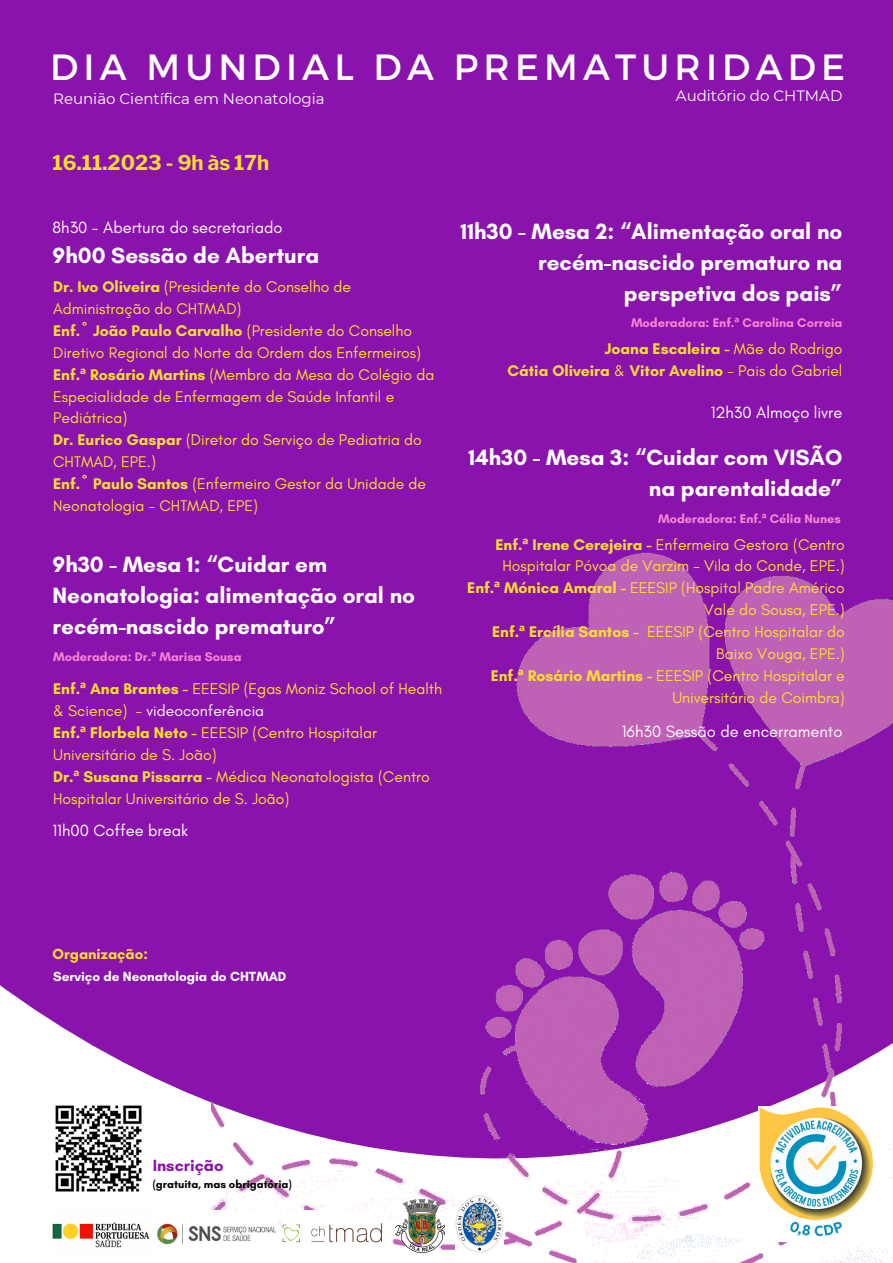
<style>
.page{position:relative;width:893px;height:1263px;background:#8b13ad}
.page>*{position:absolute;margin:0;border:0;box-sizing:border-box;transform-origin:0 0}
.t1{font:36.45px "Montserrat";letter-spacing:.145em;color:#fff}
.t2{font:700 22.5px/30.9px "Glacial Indifference";color:#fff;text-align:right}
.t3{font:700 20.25px "Libre Franklin";color:#ffdf2b}
.t4{font:16.5px "Glacial Indifference";color:#fff}
.t5{font:700 16.5px "Glacial Indifference";color:#8b13ad}
.t6{font:15.75px/21.9px "Glacial Indifference";color:#ffdf2b}
.t7{font:700 15.75px "Glacial Indifference";color:#ffdf2b}
.t8{font:15px "Montserrat";color:#fff}
.t9{font:700 15px "Glacial Indifference";color:#ffdf2b}
.t10{font:700 13.5px "Glacial Indifference";color:#fff}
.t11{font:700 12.75px "Glacial Indifference";color:#f885d1}
.t12{font:700 11.25px "Glacial Indifference";color:#030303}
.s1{font-weight:700}
.s2{font-family:"Noto Sans";font-weight:700}
.s3{font-family:"Noto Sans"}
.s4{color:#fff}
.s5{font-weight:400}
</style>
<div class="page">
<svg style="left:0;top:985px;width:211px;height:278px;fill:#fff"></svg>
<img style="left:211px;top:552px;width:682px;height:711px">
<img style="left:53px;top:1211px;width:99px;height:42px">
<img style="left:158px;top:1211px;width:119px;height:37px">
<img style="left:282px;top:1211px;width:103px;height:34px">
<img style="left:759px;top:1106px;width:117px;height:135px">
<img style="left:53px;top:1104px;width:90px;height:90px">
<img style="left:396px;top:1200px;width:49px;height:52px">
<img style="left:455px;top:1196px;width:48px;height:56px">
<p class="t1" style="left:50px;top:43px;width:796px">DIA MUNDIAL DA PREMATURIDADE</p>
<p class="t8" style="left:53px;top:89px;width:273px">Reunião Científica em Neonatologia</p>
<p class="t8" style="left:676px;top:87px;width:168px">Auditório do CHTMAD</p>
<p class="t3" style="left:53px;top:151px;width:218px">16.11.2023 - 9h às 17h</p>
<p class="t4" style="left:53px;top:218px;width:231px">8h30 - Abertura do secretariado</p>
<p class="t2" style="left:53px;top:239px;width:268px">9h00 Sessão de Abertura</p>
<p class="t6" style="left:53px;top:275px;width:299px"><span class="s1">Dr. Ivo Oliveira</span> (Presidente do Conselho de<br>Administração do CHTMAD)</p>
<p class="t6" style="left:53px;top:319px;width:369px"><span class="s1">Enf.º João Paulo Carvalho</span> (Presidente do Conselho<br>Diretivo Regional do Norte da Ordem dos Enfermeiros)</p>
<p class="t6" style="left:53px;top:363px;width:383px"><span class="s1">Enf.</span><span class="s2">ª</span> <span class="s1">Rosário Martins</span> (Membro da Mesa do Colégio da<br>Especialidade de Enfermagem de Saúde Infantil e<br>Pediátrica)</p>
<p class="t6" style="left:53px;top:429px;width:370px"><span class="s1">Dr. Eurico Gaspar</span> (Diretor do Serviço de Pediatria do<br>CHTMAD, EPE.)</p>
<p class="t6" style="left:53px;top:473px;width:374px"><span class="s1">Enf.º Paulo Santos</span> (Enfermeiro Gestor da Unidade de<br>Neonatologia - CHTMAD, EPE)</p>
<p class="t2" style="left:53px;top:549px;width:364px;text-align:left">9h30 - Mesa 1: “Cuidar em<br>Neonatologia: alimentação oral no recém-nascido prematuro”</p>
<p class="t11" style="left:53px;top:649px;width:190px">Moderadora: Dr.<span class="s3">ª</span> Marisa Sousa</p>
<p class="t6" style="left:53px;top:678px;width:390px"><span class="s1">Enf.</span><span class="s2">ª</span> <span class="s1">Ana Brantes -</span> EEESIP (Egas Moniz School of Health &amp; Science) - <span class="s4">videoconferência</span></p>
<p class="t6" style="left:53px;top:722px;width:325px"><span class="s1">Enf.</span><span class="s2">ª</span> <span class="s1">Florbela Neto -</span> EEESIP (Centro Hospitalar<br>Universitário de S. João)</p>
<p class="t6" style="left:53px;top:765px;width:378px"><span class="s1">Dr.</span><span class="s2">ª</span> <span class="s1">Susana Pissarra -</span> Médica Neonatologista (Centro<br>Hospitalar Universitário de S. João)</p>
<p class="t4" style="left:53px;top:821px;width:137px">11h00 Coffee break</p>
<p class="t2" style="left:460px;top:216px;width:383px">11h30 - Mesa 2: “Alimentação oral no recém-nascido prematuro na perspetiva dos pais”</p>
<p class="t11" style="left:631px;top:315px;width:213px">Moderadora: Enf.<span class="s3">ª</span> Carolina Correia</p>
<p class="t7" style="left:605px;top:339px;width:239px">Joana Escaleira - <span class="s5">Mãe do Rodrigo</span></p>
<p class="t7" style="left:507px;top:361px;width:336px">Cátia Oliveira <span class="s5">&amp;</span> Vitor Avelino <span class="s5">- Pais do Gabriel</span></p>
<p class="t4" style="left:710px;top:403px;width:133px">12h30 Almoço livre</p>
<p class="t2" style="left:468px;top:442px;width:375px">14h30 - Mesa 3: “Cuidar com VISÃO na parentalidade”</p>
<p class="t11" style="left:658px;top:511px;width:184px">Moderadora: Enf.<span class="s3">ª</span> Célia Nunes</p>
<p class="t6" style="left:495px;top:533px;width:351px;text-align:center"><span class="s1">Enf.</span><span class="s2">ª</span> <span class="s1">Irene Cerejeira -</span> Enfermeira Gestora (Centro<br>Hospitalar Póvoa de Varzim - Vila do Conde, EPE.)</p>
<p class="t6" style="left:467px;top:577px;width:379px;text-align:right"><span class="s1">Enf.</span><span class="s2">ª</span> <span class="s1">Mónica Amaral -</span> EEESIP (Hospital Padre Américo<br>Vale do Sousa, EPE.)</p>
<p class="t6" style="left:492px;top:621px;width:354px;text-align:right"><span class="s1">Enf.</span><span class="s2">ª</span> <span class="s1">Ercília Santos -</span> EEESIP (Centro Hospitalar do<br>Baixo Vouga, EPE.)</p>
<p class="t6" style="left:491px;top:665px;width:355px;text-align:right"><span class="s1">Enf.</span><span class="s2">ª</span> <span class="s1">Rosário Martins -</span> EEESIP (Centro Hospitalar e<br>Universitário de Coimbra)</p>
<p class="t4" style="left:622px;top:722px;width:222px">16h30 Sessão de encerramento</p>
<p class="t9" style="left:53px;top:944px;width:97px">Organização:</p>
<p class="t10" style="left:53px;top:968px;width:235px">Serviço de Neonatologia do CHTMAD</p>
<p class="t5" style="left:153px;top:1155px;width:72px">Inscrição</p>
<p class="t12" style="left:153px;top:1177px;width:141px">(gratuita, mas obrigatória)</p>
</div>
